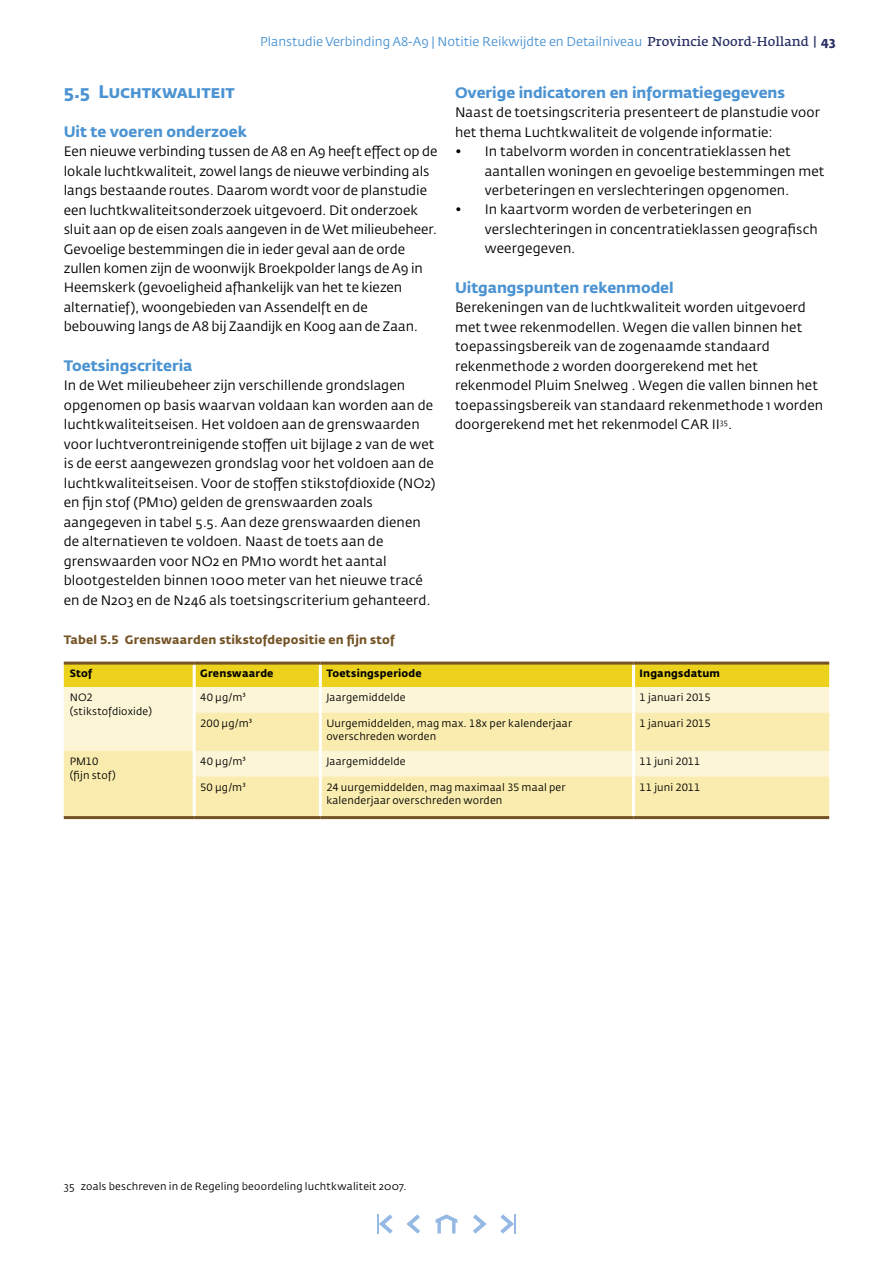
<style>
.page{position:relative;width:893px;height:1263px;background:#fff}
.page>*{position:absolute;margin:0;border:0;box-sizing:border-box;transform-origin:0 0}
.t1{font:700 18px "Fedra Sans Std";letter-spacing:-.015em;color:#4b93d2}
.t2{font:700 15px "Fedra Sans Std";letter-spacing:-.005em;color:#4b93d2}
.t3{font:13.5px/19.5px "Fedra Sans Std";letter-spacing:.005em;color:#000}
.t4{font:12.75px "Fedra Sans Std";color:#4b93d2}
.t5{font:700 12px "Fedra Sans Std";letter-spacing:.015em;color:#745325}
.t6{font:10.5px/13.5px "Fedra Sans Std";letter-spacing:.015em;color:#000}
.t7{font:700 10.5px "Fedra Sans Std";letter-spacing:.02em;color:#000}
.s1{font-family:"Fedra Serif A Std";font-weight:600;color:#272e62}
.s2{font-family:"Fedra Serif A Std";font-weight:700;font-size:12px;color:#272e62}
.s3{font-weight:700;color:#272e62}
</style>
<div class="page">
<svg style="left:436px;top:1214px;width:21px;height:19px"></svg>
<svg style="left:377px;top:1214px;width:16px;height:20px"></svg>
<svg style="left:500px;top:1214px;width:16px;height:20px"></svg>
<svg style="left:473px;top:1214px;width:14px;height:20px"></svg>
<svg style="left:406px;top:1214px;width:14px;height:20px"></svg>
<div style="left:64px;top:665px;width:765px;height:22px;background:#ecd21c"></div>
<div style="left:64px;top:687px;width:765px;height:26px;background:#fcf5d6"></div>
<svg style="left:64px;top:713px;width:765px;height:103px;fill:#f9ecae"></svg>
<hr style="left:193px;top:664px;width:3px;height:23px;background:#fff">
<hr style="left:319px;top:664px;width:3px;height:23px;background:#fff">
<hr style="left:632px;top:664px;width:3px;height:23px;background:#fff">
<hr style="left:193px;top:687px;width:3px;height:26px;background:#fff">
<hr style="left:319px;top:687px;width:3px;height:26px;background:#fff">
<hr style="left:632px;top:687px;width:3px;height:26px;background:#fff">
<hr style="left:193px;top:713px;width:3px;height:38px;background:#fff">
<hr style="left:319px;top:713px;width:3px;height:38px;background:#fff">
<hr style="left:632px;top:713px;width:3px;height:38px;background:#fff">
<hr style="left:193px;top:751px;width:3px;height:25px;background:#fff">
<hr style="left:319px;top:751px;width:3px;height:25px;background:#fff">
<hr style="left:632px;top:751px;width:3px;height:25px;background:#fff">
<hr style="left:193px;top:776px;width:3px;height:40px;background:#fff">
<hr style="left:319px;top:776px;width:3px;height:40px;background:#fff">
<hr style="left:632px;top:776px;width:3px;height:40px;background:#fff">
<hr style="left:64px;top:662px;width:130px;height:3px;background:#745325">
<hr style="left:194px;top:662px;width:126px;height:3px;background:#745325">
<hr style="left:320px;top:662px;width:314px;height:3px;background:#745325">
<hr style="left:634px;top:662px;width:195px;height:3px;background:#745325">
<hr style="left:64px;top:816px;width:130px;height:3px;background:#745325">
<hr style="left:194px;top:816px;width:126px;height:3px;background:#745325">
<hr style="left:320px;top:816px;width:314px;height:3px;background:#745325">
<hr style="left:634px;top:816px;width:195px;height:3px;background:#745325">
<p class="t4" style="left:260px;top:34px;width:577px">Planstudie Verbinding A8-A9 | Notitie Reikwijdte en Detailniveau <span class="s1">Provincie Noord-Holland</span> <span class="s2">|</span> <span class="s3">43</span></p>
<h1 class="t1" style="left:64px;top:80px;width:173px">5.5 Luchtkwaliteit</h1>
<p class="t2" style="left:64px;top:122px;width:184px">Uit te voeren onderzoek</p>
<p class="t3" style="left:64px;top:142px;width:375px">Een nieuwe verbinding tussen de A8 en A9 heeft effect op de lokale luchtkwaliteit, zowel langs de nieuwe verbinding als langs bestaande routes. Daarom wordt voor de planstudie een luchtkwaliteitsonderzoek uitgevoerd. Dit onderzoek sluit aan op de eisen zoals aangeven in de Wet milieubeheer.<br>Gevoelige bestemmingen die in ieder geval aan de orde zullen komen zijn de woonwijk Broekpolder langs de A9 in Heemskerk (gevoeligheid afhankelijk van het te kiezen alternatief), woongebieden van Assendelft en de bebouwing langs de A8 bij Zaandijk en Koog aan de Zaan.</p>
<p class="t2" style="left:64px;top:356px;width:130px">Toetsingscriteria</p>
<p class="t3" style="left:64px;top:376px;width:373px">In de Wet milieubeheer zijn verschillende grondslagen opgenomen op basis waarvan voldaan kan worden aan de luchtkwaliteitseisen. Het voldoen aan de grenswaarden voor luchtverontreinigende stoffen uit bijlage 2 van de wet is de eerst aangewezen grondslag voor het voldoen aan de luchtkwaliteitseisen. Voor de stoffen stikstofdioxide (NO2) en fijn stof (PM10) gelden de grenswaarden zoals aangegeven in tabel 5.5. Aan deze grenswaarden dienen de alternatieven te voldoen. Naast de toets aan de grenswaarden voor NO2 en PM10 wordt het aantal blootgestelden binnen 1000 meter van het nieuwe tracé en de N203 en de N246 als toetsingscriterium gehanteerd.</p>
<p class="t5" style="left:64px;top:632px;width:333px">Tabel 5.5 Grenswaarden stikstofdepositie en fijn stof</p>
<p class="t7" style="left:70px;top:667px;width:24px">Stof</p>
<p class="t7" style="left:200px;top:667px;width:75px">Grenswaarde</p>
<p class="t7" style="left:326px;top:667px;width:97px">Toetsingsperiode</p>
<p class="t7" style="left:640px;top:667px;width:82px">Ingangsdatum</p>
<p class="t6" style="left:70px;top:691px;width:84px">NO2 (stikstofdioxide)</p>
<p class="t6" style="left:200px;top:691px;width:47px">40 μg/m³</p>
<p class="t6" style="left:326px;top:691px;width:81px">Jaargemiddelde</p>
<p class="t6" style="left:640px;top:691px;width:73px">1 januari 2015</p>
<p class="t6" style="left:200px;top:716px;width:53px">200 μg/m³</p>
<p class="t6" style="left:326px;top:716px;width:247px">Uurgemiddelden, mag max. 18x per kalenderjaar overschreden worden</p>
<p class="t6" style="left:640px;top:716px;width:73px">1 januari 2015</p>
<p class="t6" style="left:70px;top:755px;width:48px">PM10 (fijn stof)</p>
<p class="t6" style="left:200px;top:755px;width:47px">40 μg/m³</p>
<p class="t6" style="left:326px;top:755px;width:81px">Jaargemiddelde</p>
<p class="t6" style="left:640px;top:755px;width:62px">11 juni 2011</p>
<p class="t6" style="left:200px;top:780px;width:47px">50 μg/m³</p>
<p class="t6" style="left:326px;top:780px;width:241px">24 uurgemiddelden, mag maximaal 35 maal per kalenderjaar overschreden worden</p>
<p class="t6" style="left:640px;top:780px;width:62px">11 juni 2011</p>
<p class="t2" style="left:455px;top:83px;width:332px">Overige indicatoren en informatiegegevens</p>
<p class="t3" style="left:455px;top:103px;width:366px">Naast de toetsingscriteria presenteert de planstudie voor het thema Luchtkwaliteit de volgende informatie:</p>
<p class="t3" style="left:485px;top:142px;width:341px;text-indent:-30px">• In tabelvorm worden in concentratieklassen het aantallen woningen en gevoelige bestemmingen met verbeteringen en verslechteringen opgenomen.</p>
<p class="t3" style="left:485px;top:200px;width:335px;text-indent:-30px">• In kaartvorm worden de verbeteringen en verslechteringen in concentratieklassen geografisch weergegeven.</p>
<p class="t2" style="left:455px;top:278px;width:220px">Uitgangspunten rekenmodel</p>
<p class="t3" style="left:455px;top:298px;width:370px">Berekeningen van de luchtkwaliteit worden uitgevoerd met twee rekenmodellen. Wegen die vallen binnen het toepassingsbereik van de zogenaamde standaard rekenmethode 2 worden doorgerekend met het rekenmodel Pluim Snelweg . Wegen die vallen binnen het toepassingsbereik van standaard rekenmethode 1 worden doorgerekend met het rekenmodel CAR II<sup>35</sup>.</p>
<p class="t6" style="left:64px;top:1179px;width:345px">35 zoals beschreven in de Regeling beoordeling luchtkwaliteit 2007.</p>
</div>
